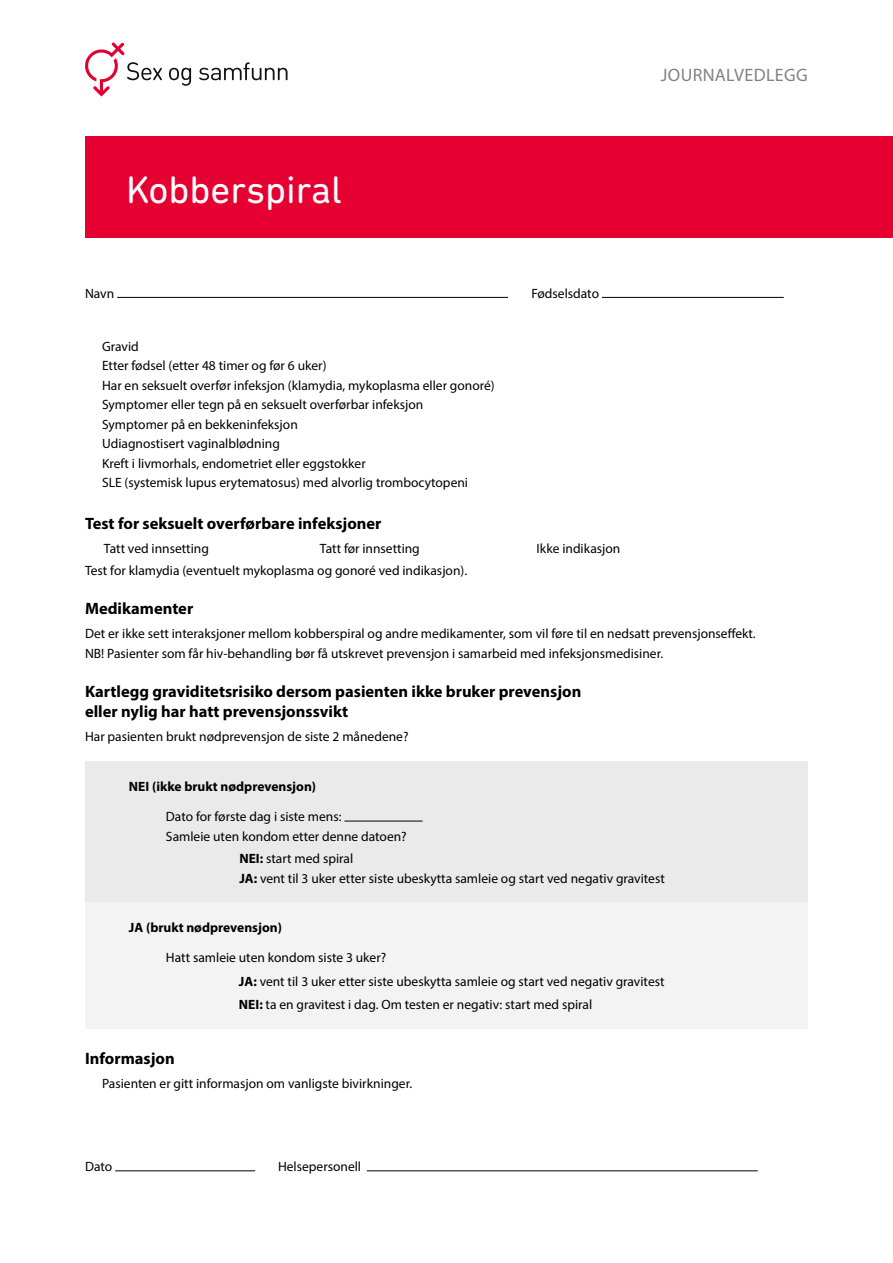
<style>
.page{position:relative;width:893px;height:1263px;background:#fff}
.page>*{position:absolute;margin:0;border:0;box-sizing:border-box;transform-origin:0 0}
.Tittel{font:39px "DIN Next Rounded LT Pro";color:#fff}
.t1{font:18px "Myriad Pro";letter-spacing:.02em;color:#828282}
.Mellomtitler{font:700 16.5px/19.8px "Myriad Pro";color:#000}
.Brødtekst{font:13.5px "Myriad Pro";color:#000}
.Brødtekst-2{font:700 13.5px "Myriad Pro";color:#000}
.s1{font-weight:700}
</style>
<div class="page">
<svg style="left:85px;top:43px;width:77px;height:54px"></svg>
<svg style="left:169px;top:68px;width:22px;height:18px"></svg>
<svg style="left:199px;top:62px;width:89px;height:18px"></svg>
<div style="left:85px;top:762px;width:723px;height:141px;background:#eaeaea"></div>
<div style="left:85px;top:903px;width:723px;height:126px;background:#f3f3f3"></div>
<div style="left:85px;top:137px;width:808px;height:101px;background:#e60032"></div>
<hr style="left:117px;top:297px;width:391px;height:1px;background:#000">
<hr style="left:602px;top:297px;width:182px;height:1px;background:#000">
<hr style="left:115px;top:1170px;width:140px;height:1px;background:#000">
<hr style="left:367px;top:1170px;width:391px;height:1px;background:#000">
<hr style="left:344px;top:821px;width:79px;height:1px;background:#000">
<p class="Tittel" style="left:126px;top:167px;width:217px">Kobberspiral</p>
<p class="Brødtekst" style="left:85px;top:285px;width:31px">Navn</p>
<p class="Brødtekst" style="left:531px;top:285px;width:69px">Fødselsdato</p>
<h2 class="t1" style="left:661px;top:64px;width:148px">JOURNALVEDLEGG</h2>
<p class="Brødtekst" style="left:102px;top:338px;width:38px">Gravid</p>
<p class="Brødtekst" style="left:102px;top:358px;width:226px">Etter fødsel (etter 48 timer og før 6 uker)</p>
<p class="Brødtekst" style="left:102px;top:377px;width:394px">Har en seksuelt overfør infeksjon (klamydia, mykoplasma eller gonoré)</p>
<p class="Brødtekst" style="left:102px;top:397px;width:323px">Symptomer eller tegn på en seksuelt overførbar infeksjon</p>
<p class="Brødtekst" style="left:102px;top:416px;width:197px">Symptomer på en bekkeninfeksjon</p>
<p class="Brødtekst" style="left:102px;top:436px;width:179px">Udiagnostisert vaginalblødning</p>
<p class="Brødtekst" style="left:102px;top:455px;width:265px">Kreft i livmorhals, endometriet eller eggstokker</p>
<p class="Brødtekst" style="left:102px;top:475px;width:367px">SLE (systemisk lupus erytematosus) med alvorlig trombocytopeni</p>
<p class="Mellomtitler" style="left:85px;top:513px;width:298px">Test for seksuelt overførbare infeksjoner</p>
<p class="Brødtekst" style="left:104px;top:540px;width:107px">Tatt ved innsetting</p>
<p class="Brødtekst" style="left:320px;top:540px;width:101px">Tatt før innsetting</p>
<p class="Brødtekst" style="left:536px;top:540px;width:85px">Ikke indikasjon</p>
<p class="Brødtekst" style="left:85px;top:562px;width:384px">Test for klamydia (eventuelt mykoplasma og gonoré ved indikasjon).</p>
<p class="Mellomtitler" style="left:85px;top:598px;width:110px">Medikamenter</p>
<p class="Brødtekst" style="left:85px;top:625px;width:672px">Det er ikke sett interaksjoner mellom kobberspiral og andre medikamenter, som vil føre til en nedsatt prevensjonseffekt.</p>
<p class="Brødtekst" style="left:85px;top:645px;width:580px">NB! Pasienter som får hiv-behandling bør få utskrevet prevensjon i samarbeid med infeksjonsmedisiner.</p>
<p class="Mellomtitler" style="left:85px;top:681px;width:498px">Kartlegg graviditetsrisiko dersom pasienten ikke bruker prevensjon eller nylig har hatt prevensjonssvikt</p>
<p class="Brødtekst" style="left:85px;top:728px;width:325px">Har pasienten brukt nødprevensjon de siste 2 månedene?</p>
<p class="Brødtekst-2" style="left:129px;top:778px;width:189px">NEI (ikke brukt nødprevensjon)</p>
<p class="Brødtekst" style="left:166px;top:808px;width:177px">Dato for første dag i siste mens:</p>
<p class="Brødtekst" style="left:166px;top:828px;width:242px">Samleie uten kondom etter denne datoen?</p>
<p class="Brødtekst" style="left:239px;top:850px;width:115px"><span class="s1">NEI:</span> start med spiral</p>
<p class="Brødtekst" style="left:239px;top:870px;width:427px"><span class="s1">JA:</span> vent til 3 uker etter siste ubeskytta samleie og start ved negativ gravitest</p>
<p class="Brødtekst-2" style="left:129px;top:919px;width:155px">JA (brukt nødprevensjon)</p>
<p class="Brødtekst" style="left:166px;top:949px;width:222px">Hatt samleie uten kondom siste 3 uker?</p>
<p class="Brødtekst" style="left:239px;top:973px;width:427px"><span class="s1">JA:</span> vent til 3 uker etter siste ubeskytta samleie og start ved negativ gravitest</p>
<p class="Brødtekst" style="left:239px;top:996px;width:355px"><span class="s1">NEI:</span> ta en gravitest i dag. Om testen er negativ: start med spiral</p>
<p class="Mellomtitler" style="left:85px;top:1048px;width:91px">Informasjon</p>
<p class="Brødtekst" style="left:102px;top:1075px;width:312px">Pasienten er gitt informasjon om vanligste bivirkninger.</p>
<p class="Brødtekst" style="left:85px;top:1158px;width:29px">Dato</p>
<p class="Brødtekst" style="left:278px;top:1158px;width:85px">Helsepersonell</p>
</div>
